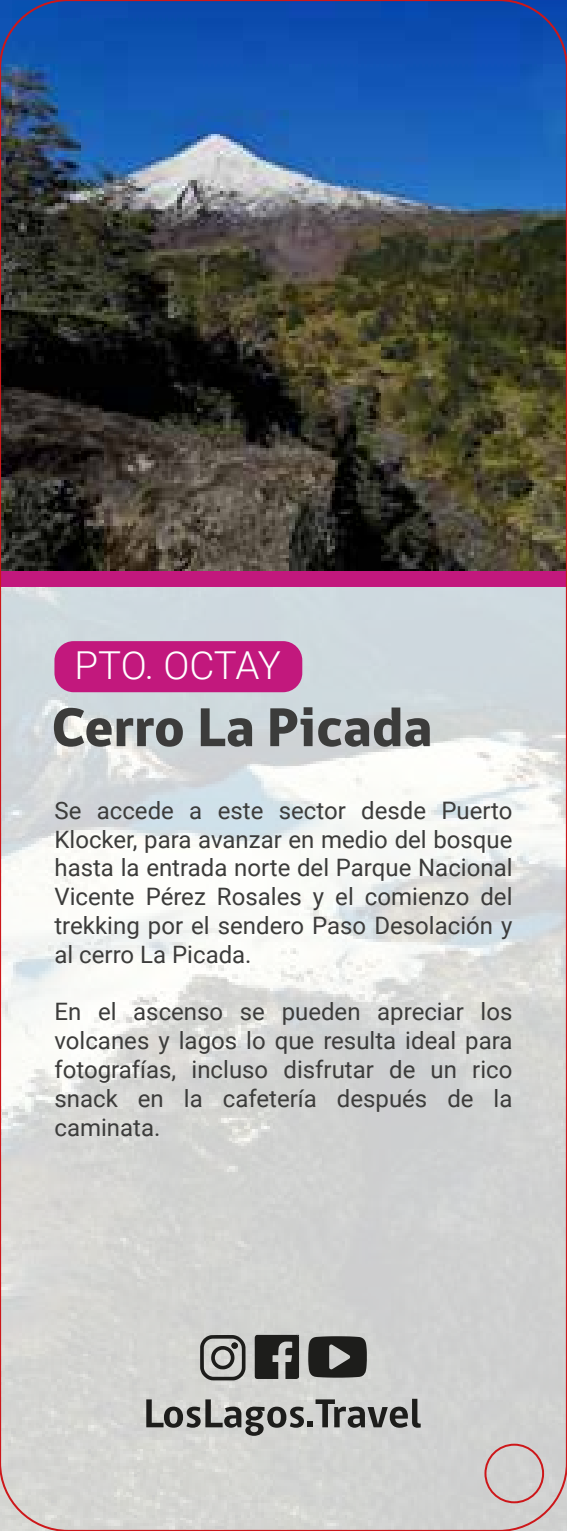
<style>
.page{position:relative;width:567px;height:1531px;background:#fff}
.page>*{position:absolute;margin:0;border:0;box-sizing:border-box;transform-origin:0 0}
.t1{font:800 56px "gob CL";color:#3c3c3b}
.t2{font:300 38.4px "Roboto";letter-spacing:-.015em;color:#fff}
.t3{font:24px/28.8px "Roboto";color:#3c3c3b;text-align:justify}
</style>
<div class="page">
<img style="left:0;top:587px;width:567px;height:944px">
<img style="left:0;top:0;width:567px;height:571px">
<svg style="left:146px;top:1399px;width:275px;height:37px;background:#9c9d9a"></svg>
<svg style="left:200px;top:1335px;width:45px;height:45px;background:#8f908d"></svg>
<div style="left:231px;top:1342px;width:7px;height:6px;background:#1d1d1b;border-radius:50%"></div>
<svg style="left:255px;top:1335px;width:44px;height:44px;background:#40413e"></svg>
<svg style="left:308px;top:1336px;width:59px;height:41px;background:#3e3e3c"></svg>
<div style="left:54px;top:641px;width:248px;height:51px;background:#c2187d;border-radius:19px"></div>
<div style="left:0;top:571px;width:567px;height:16px;background:#c2187d"></div>
<div style="left:484px;top:1443px;width:60px;height:60px;border:2px solid #cd171a;border-radius:50%"></div>
<h2 class="t2" style="left:75px;top:639px;width:208px">PTO. OCTAY</h2>
<h1 class="t1" style="left:52px;top:689px;width:382px">Cerro La Picada</h1>
<p class="t3" style="left:54px;top:795px;width:460px">Se accede a este sector desde Puerto Klocker, para avanzar en medio del bosque hasta la entrada norte del Parque Nacional Vicente Pérez Rosales y el comienzo del trekking por el sendero Paso Desolación y al cerro La Picada.</p>
<p class="t3" style="left:54px;top:996px;width:460px">En el ascenso se pueden apreciar los volcanes y lagos lo que resulta ideal para fotografías, incluso disfrutar de un rico snack en la cafetería después de la caminata.</p>
</div>
